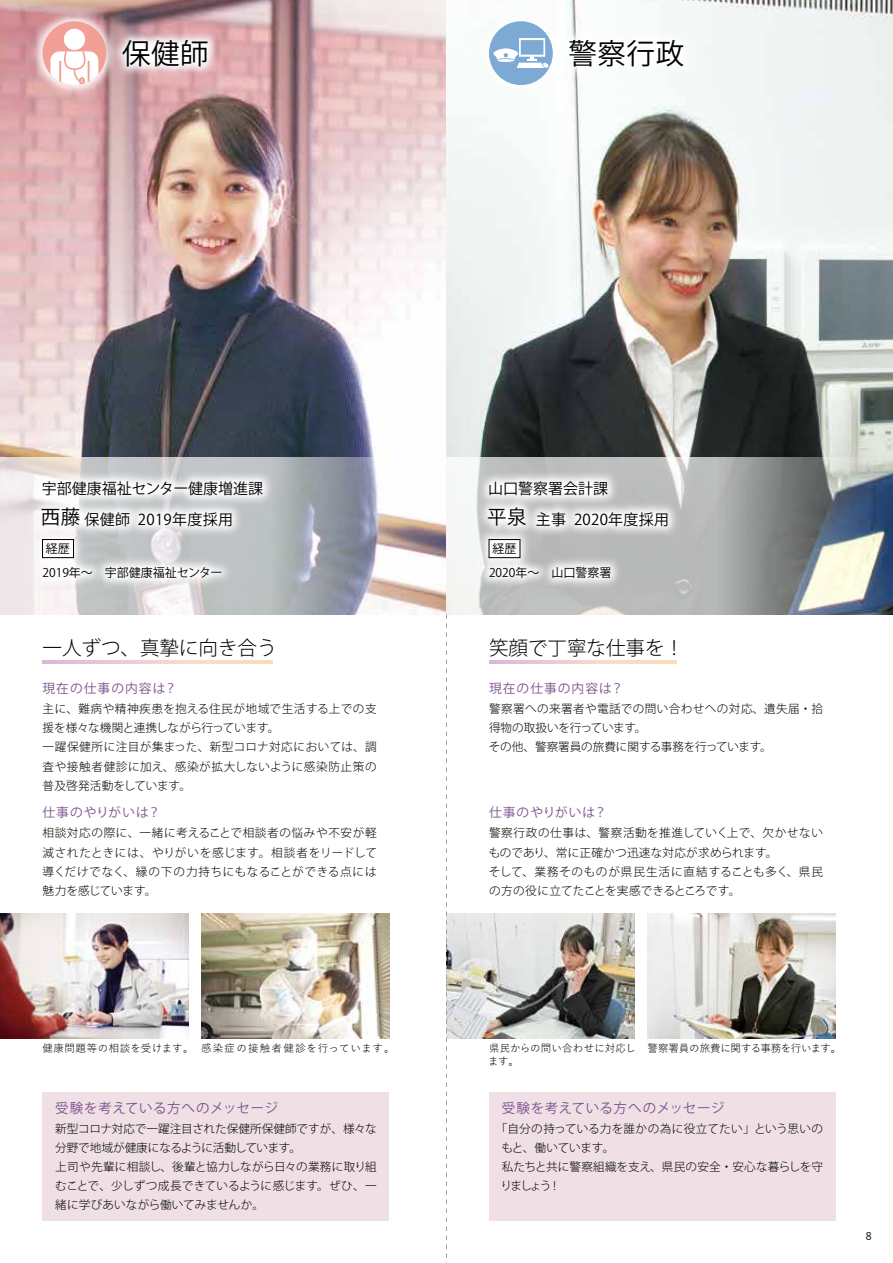
<style>
.page{position:relative;width:893px;height:1263px;background:#fff}
.page>*{position:absolute;margin:0;border:0;box-sizing:border-box;transform-origin:0 0}
.t1{font:28.5px "Koz Go Pr 6 N";letter-spacing:.02em;color:#000}
.t2{font:300 19.5px "Koz Go Pro";color:#000}
.t3{font:15px "Koz Go Pr 6 N";letter-spacing:.02em;color:#000}
.t4{font:15px "Koz Go Pr 6 N";color:#000}
.t5{font:13.5px "Koz Go Pro";letter-spacing:.04em;color:#7d528f}
.t6{font:12.75px "Koz Go Pro";letter-spacing:.08em;color:#7d528f}
.t7{font:12px "Koz Go Pr 6 N";color:#000}
.t8{font:300 11.7px/19.2px "Koz Go Pro";letter-spacing:.01em;color:#000}
.t9{font:500 10.65px "Yu Go";color:#000}
.t10{font:10.5px "Yu Go Pr 6 N";letter-spacing:-.01em;color:#000}
.t11{font:10.5px "Yu Go Pr 6 N";letter-spacing:.115em;color:#000}
.t12{font:10.5px/13.2px "Yu Go Pr 6 N";letter-spacing:.015em;color:#000}
.t13{font:10.5px "Yu Go Pr 6 N";letter-spacing:.05em;color:#000}
.s1{font-size:19.5px}
</style>
<div class="page">
<img style="left:0;top:0;width:893px;height:458px">
<svg style="left:324px;top:458px;width:103px;height:156px"></svg>
<img style="left:0;top:420px;width:324px;height:195px">
<div style="left:42px;top:539px;width:32px;height:19px;border:1px solid #000"></div>
<img style="left:0;top:0;width:269px;height:152px">
<div style="left:43px;top:21px;width:63px;height:64px;background:#f29f96;border-radius:50%"></div>
<svg style="left:50px;top:51px;width:48px;height:34px;background:#fbebe9"></svg>
<div style="left:64px;top:29px;width:21px;height:21px;background:#fff;border-radius:50%"></div>
<svg style="left:729px;top:458px;width:164px;height:156px;background:#899195"></svg>
<img style="left:427px;top:420px;width:302px;height:195px">
<div style="left:489px;top:539px;width:31px;height:19px;border:1px solid #000"></div>
<img style="left:431px;top:0;width:314px;height:143px">
<div style="left:489px;top:21px;width:64px;height:64px;background:#7caad4;border-radius:50%"></div>
<svg style="left:492px;top:38px;width:56px;height:30px"></svg>
<img style="left:0;top:913px;width:188px;height:125px">
<img style="left:201px;top:913px;width:188px;height:125px">
<img style="left:447px;top:913px;width:188px;height:125px">
<img style="left:648px;top:913px;width:188px;height:125px">
<svg style="left:446px;top:614px;width:1px;height:649px"></svg>
<div style="left:43px;top:1092px;width:346px;height:128px;background:#f0e0e5"></div>
<div style="left:489px;top:1092px;width:347px;height:128px;background:#f0e0e5"></div>
<svg style="left:43px;top:660px;width:229px;height:3px"></svg>
<svg style="left:489px;top:660px;width:187px;height:3px"></svg>
<h1 class="t1" style="left:122px;top:37px;width:88px">保健師</h1>
<h1 class="t1" style="left:568px;top:37px;width:117px">警察行政</h1>
<p class="t4" style="left:42px;top:480px;width:223px">宇部健康福祉センター健康増進課</p>
<p class="t4" style="left:488px;top:480px;width:121px">山口警察署会計課</p>
<p class="t3" style="left:41px;top:511px;width:194px"><span class="s1">西藤</span> 保健師 2019年度採用</p>
<p class="t3" style="left:487px;top:511px;width:183px"><span class="s1">平泉</span> 主事 2020年度採用</p>
<p class="t7" style="left:46px;top:542px;width:26px">経歴</p>
<p class="t7" style="left:492px;top:542px;width:25px">経歴</p>
<p class="t7" style="left:43px;top:565px;width:181px">2019年～　宇部健康福祉センター</p>
<p class="t7" style="left:489px;top:565px;width:124px">2020年～　山口警察署</p>
<h2 class="t2" style="left:43px;top:635px;width:236px">一人ずつ、真摯に向き合う</h2>
<p class="t6" style="left:43px;top:680px;width:136px">現在の仕事の内容は？</p>
<p class="t8" style="left:43px;top:699px;width:336px">主に、難病や精神疾患を抱える住民が地域で生活する上での支援を様々な機関と連携しながら行っています。<br>一躍保健所に注目が集まった、新型コロナ対応においては、調査や接触者健診に加え、感染が拡大しないように感染防止策の普及啓発活動をしています。</p>
<p class="t6" style="left:43px;top:804px;width:119px">仕事のやりがいは？</p>
<p class="t8" style="left:43px;top:823px;width:336px;text-align:justify">相談対応の際に、一緒に考えることで相談者の悩みや不安が軽減されたときには、やりがいを感じます。相談者をリードして導くだけでなく、縁の下の力持ちにもなることができる点には魅力を感じています。</p>
<h2 class="t2" style="left:489px;top:635px;width:196px">笑顔で丁寧な仕事を！</h2>
<p class="t6" style="left:489px;top:680px;width:136px">現在の仕事の内容は？</p>
<p class="t8" style="left:489px;top:699px;width:336px">警察署への来署者や電話での問い合わせへの対応、遺失届・拾得物の取扱いを行っています。<br>その他、警察署員の旅費に関する事務を行っています。</p>
<p class="t6" style="left:489px;top:804px;width:119px">仕事のやりがいは？</p>
<p class="t8" style="left:489px;top:823px;width:336px">警察行政の仕事は、警察活動を推進していく上で、欠かせないものであり、常に正確かつ迅速な対応が求められます。<br>そして、業務そのものが県民生活に直結することも多く、県民の方の役に立てたことを実感できるところです。</p>
<p class="t13" style="left:43px;top:1038px;width:153px">健康問題等の相談を受けます。</p>
<p class="t12" style="left:488px;top:1040px;width:149px">県民からの問い合わせに対応します。</p>
<p class="t11" style="left:201px;top:1038px;width:195px">感染症の接触者健診を行っています。</p>
<p class="t10" style="left:648px;top:1038px;width:195px">警察署員の旅費に関する事務を行います。</p>
<p class="t5" style="left:55px;top:1099px;width:224px">受験を考えている方へのメッセージ</p>
<p class="t8" style="left:55px;top:1119px;width:323px">新型コロナ対応で一躍注目された保健所保健師ですが、様々な分野で地域が健康になるように活動しています。<br>上司や先輩に相談し、後輩と協力しながら日々の業務に取り組むことで、少しずつ成長できているように感じます。ぜひ、一緒に学びあいながら働いてみませんか。</p>
<p class="t5" style="left:502px;top:1099px;width:224px">受験を考えている方へのメッセージ</p>
<p class="t8" style="left:500px;top:1119px;width:324px;text-indent:-5px">「自分の持っている力を誰かの為に役立てたい」という思いのもと、働いています。<br>私たちと共に警察組織を支え、県民の安全・安心な暮らしを守りましょう！</p>
<p class="t9" style="left:866px;top:1227px;width:7px">8</p>
</div>
